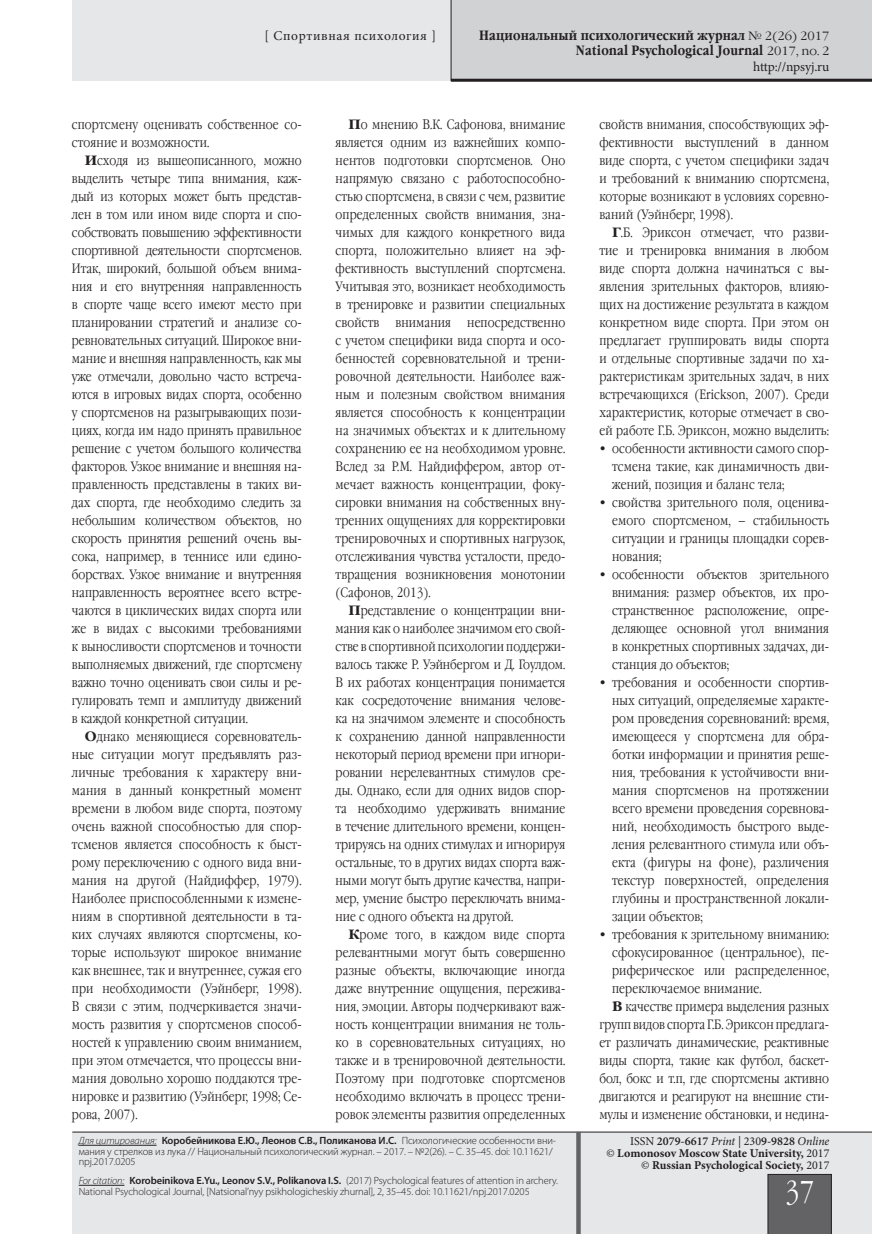
<style>
.page{position:relative;width:872px;height:1234px;background:#fff}
.page>*{position:absolute;margin:0;border:0;box-sizing:border-box;transform-origin:0 0}
.t1{font:30px "Garamond Narrow C";color:#fff}
.Main_text{font:13.5px/18px "Garamond Narrow C";letter-spacing:.01em;color:#231f20;text-align:justify}
.t2{font:700 13.5px/15px "Garamond Narrow C";letter-spacing:.01em;color:#231f20;text-align:right}
.t3{font:13.5px "Minion Pro";letter-spacing:.045em;color:#231f20}
.t4{font:13.5px "Minion Pro";letter-spacing:-.015em;color:#231f20}
.t5{font:700 12px/12px "Minion Pro";color:#231f20;text-align:right}
.t6{font:300 10.5px/10.5px "Myriad Pro";letter-spacing:-.01em;color:#231f20}
.s1{font-family:"Garamond C";font-weight:400;font-size:12px}
.s2{font-family:"Garamond C";font-weight:700}
.s3{font-style:italic}
.s4{font-weight:600}
.s5{font-weight:400}
.s6{font-weight:400;font-style:italic}
</style>
<div class="page">
<div style="left:72px;top:0;width:800px;height:81px;background:#e6e7e9"></div>
<div style="left:451px;top:0;width:421px;height:81px;background:#d1d2d4"></div>
<div style="left:72px;top:1132px;width:800px;height:101px;background:#e6e7e9"></div>
<hr style="left:72px;top:1131px;width:800px;height:1px;background:#231f20">
<div style="left:767px;top:1173px;width:64px;height:60px;background:#636366"></div>
<hr style="left:451px;top:79px;width:421px;height:3px;background:#231f20">
<div style="left:576px;top:1131px;width:5px;height:102px;background:#636366"></div>
<hr style="left:451px;top:0;width:1px;height:81px;background:#231f20">
<hr style="left:79px;top:1144px;width:78px;height:1px;background:#231f20">
<hr style="left:79px;top:1184px;width:45px;height:1px;background:#231f20">
<p class="t3" style="left:264px;top:26px;width:173px">[ Спортивная психология ]</p>
<p class="t2" style="left:479px;top:28px;width:352px">Национальный психологический журнал <span class="s1">№ 2(26) 2017<br></span>National Psychological Journal <span class="s1">2017, no. 2</span></p>
<p class="t4" style="left:753px;top:57px;width:78px">http://npsyj.ru</p>
<p class="Main_text" style="left:72px;top:115px;width:231px">спортсмену оценивать собственное со&shy;стояние и возможности.</p>
<p class="Main_text" style="left:72px;top:151px;width:231px;text-indent:13px"><span class="s2">И</span>сходя из вышеописанного, можно выделить четыре типа внимания, каж&shy;дый из которых может быть представ&shy;лен в том или ином виде спорта и спо&shy;собствовать повышению эффективности спортивной деятельности спортсменов.<br>Итак, широкий, большой объем внима&shy;ния и его внутренняя направленность в спорте чаще всего имеют место при планировании стратегий и анализе со&shy;ревновательных ситуаций. Широкое вни&shy;мание и внешняя направленность, как мы уже отмечали, довольно часто встреча&shy;ются в игровых видах спорта, особенно у спортсменов на разыгрывающих пози&shy;циях, когда им надо принять правильное решение с учетом большого количества факторов. Узкое внимание и внешняя на&shy;правленность представлены в таких ви&shy;дах спорта, где необходимо следить за небольшим количеством объектов, но скорость принятия решений очень вы&shy;сока, например, в теннисе или едино&shy;борствах. Узкое внимание и внутренняя направленность вероятнее всего встре&shy;чаются в циклических видах спорта или же в видах с высокими требованиями к выносливости спортсменов и точности выполняемых движений, где спортсмену важно точно оценивать свои силы и ре&shy;гулировать темп и амплитуду движений в каждой конкретной ситуации.</p>
<p class="Main_text" style="left:72px;top:727px;width:231px;text-indent:13px"><span class="s2">О</span>днако меняющиеся соревнователь&shy;ные ситуации могут предъявлять раз&shy;личные требования к характеру вни&shy;мания в данный конкретный момент времени в любом виде спорта, поэтому очень важной способностью для спор&shy;тсменов является способность к быст&shy;рому переключению с одного вида вни&shy;мания на другой (Найдиффер, 1979).<br>Наиболее приспособленными к измене&shy;ниям в спортивной деятельности в та&shy;ких случаях являются спортсмены, ко&shy;торые используют широкое внимание как внешнее, так и внутреннее, сужая его при необходимости (Уэйнберг, 1998).<br>В связи с этим, подчеркивается значи&shy;мость развития у спортсменов способ&shy;ностей к управлению своим вниманием, при этом отмечается, что процессы вни&shy;мания довольно хорошо поддаются тре&shy;нировке и развитию (Уэйнберг, 1998; Се&shy;рова, 2007).</p>
<p class="Main_text" style="left:336px;top:115px;width:231px;text-indent:13px"><span class="s2">П</span>о мнению В.К. Сафонова, внимание является одним из важнейших компо&shy;нентов подготовки спортсменов. Оно напрямую связано с работоспособно&shy;стью спортсмена, в связи с чем, развитие определенных свойств внимания, зна&shy;чимых для каждого конкретного вида спорта, положительно влияет на эф&shy;фективность выступлений спортсмена.<br>Учитывая это, возникает необходимость в тренировке и развитии специальных свойств внимания непосредственно с учетом специфики вида спорта и осо&shy;бенностей соревновательной и трени&shy;ровочной деятельности. Наиболее важ&shy;ным и полезным свойством внимания является способность к концентрации на значимых объектах и к длительному сохранению ее на необходимом уровне.<br>Вслед за Р.М. Найдиффером, автор от&shy;мечает важность концентрации, фоку&shy;сировки внимания на собственных вну&shy;тренних ощущениях для корректировки тренировочных и спортивных нагрузок, отслеживания чувства усталости, предо&shy;твращения возникновения монотонии (Сафонов, 2013).</p>
<p class="Main_text" style="left:336px;top:601px;width:231px;text-indent:13px"><span class="s2">П</span>редставление о концентрации вни&shy;мания как о наиболее значимом его свой&shy;стве в спортивной психологии поддержи&shy;валось также Р. Уэйнбергом и Д. Гоулдом.<br>В их работах концентрация понимается как сосредоточение внимания челове&shy;ка на значимом элементе и способность к сохранению данной направленности некоторый период времени при игнори&shy;ровании нерелевантных стимулов сре&shy;ды. Однако, если для одних видов спор&shy;та необходимо удерживать внимание в течение длительного времени, концен&shy;трируясь на одних стимулах и игнорируя остальные, то в других видах спорта важ&shy;ными могут быть другие качества, напри&shy;мер, умение быстро переключать внима&shy;ние с одного объекта на другой.</p>
<p class="Main_text" style="left:336px;top:925px;width:231px;text-indent:13px"><span class="s2">К</span>роме того, в каждом виде спорта релевантными могут быть совершенно разные объекты, включающие иногда даже внутренние ощущения, пережива&shy;ния, эмоции. Авторы подчеркивают важ&shy;ность концентрации внимания не толь&shy;ко в соревновательных ситуациях, но также и в тренировочной деятельности.<br>Поэтому при подготовке спортсменов необходимо включать в процесс трени&shy;ровок элементы развития определенных</p>
<p class="t6" style="left:79px;top:1134px;width:479px"><span class="s3">Для цитирования:</span> <span class="s4">Коробейникова Е.Ю., Леонов С.В., Поликанова И.С.</span> Психологические особенности вни&shy;мания у стрелков из лука // Национальный психологический журнал. – 2017. – №2(26). – С. 35–45. doi: 10.11621/ npj.2017.0205</p>
<p class="t6" style="left:79px;top:1174px;width:481px"><span class="s3">For citation:</span> <span class="s4">Korobeinikova E.Yu., Leonov S.V., Polikanova I.S.</span> (2017) Psychological features of attention in archery.<br>National Psychological Journal, [Natsional’nyy psikhologicheskiy zhurnal], 2, 35–45. doi: 10.11621/npj.2017.0205</p>
<p class="Main_text" style="left:599px;top:115px;width:231px">свойств внимания, способствующих эф&shy;фективности выступлений в данном виде спорта, с учетом специфики задач и требований к вниманию спортсмена, которые возникают в условиях соревно&shy;ваний (Уэйнберг, 1998).</p>
<p class="Main_text" style="left:599px;top:223px;width:231px;text-indent:13px"><span class="s2">Г</span>.Б. Эриксон отмечает, что разви&shy;тие и тренировка внимания в любом виде спорта должна начинаться с вы&shy;явления зрительных факторов, влияю&shy;щих на достижение результата в каждом конкретном виде спорта. При этом он предлагает группировать виды спорта и отдельные спортивные задачи по ха&shy;рактеристикам зрительных задач, в них встречающихся (Erickson, 2007). Среди характеристик, которые отмечает в сво&shy;ей работе Г.Б. Эриксон, можно выделить:</p>
<p class="Main_text" style="left:612px;top:439px;width:218px;text-indent:-13px">• особенности активности самого спор&shy;тсмена такие, как динамичность дви&shy;жений, позиция и баланс тела;</p>
<p class="Main_text" style="left:612px;top:493px;width:218px;text-indent:-13px">• свойства зрительного поля, оценива&shy;емого спортсменом, – стабильность ситуации и границы площадки сорев&shy;нования;</p>
<p class="Main_text" style="left:612px;top:565px;width:218px;text-indent:-13px">• особенности объектов зрительного внимания: размер объектов, их про&shy;странственное расположение, опре&shy;деляющее основной угол внимания в конкретных спортивных задачах, ди&shy;станция до объектов;</p>
<p class="Main_text" style="left:612px;top:673px;width:218px;text-indent:-13px">• требования и особенности спортив&shy;ных ситуаций, определяемые характе&shy;ром проведения соревнований: время, имеющееся у спортсмена для обра&shy;ботки информации и принятия реше&shy;ния, требования к устойчивости вни&shy;мания спортсменов на протяжении всего времени проведения соревнова&shy;ний, необходимость быстрого выде&shy;ления релевантного стимула или объ&shy;екта (фигуры на фоне), различения текстур поверхностей, определения глубины и пространственной локали&shy;зации объектов;</p>
<p class="Main_text" style="left:612px;top:925px;width:218px;text-indent:-13px">• требования к зрительному вниманию: сфокусированное (центральное), пе&shy;риферическое или распределенное, переключаемое внимание.</p>
<p class="Main_text" style="left:599px;top:997px;width:231px;text-indent:13px"><span class="s2">В</span> качестве примера выделения разных групп видов спорта Г.Б. Эриксон предлага&shy;ет различать динамические, реактивные виды спорта, такие как футбол, баскет&shy;бол, бокс и т.п, где спортсмены активно двигаются и реагируют на внешние сти&shy;мулы и изменение обстановки, и недина-</p>
<p class="t5" style="left:606px;top:1134px;width:225px"><span class="s5">ISSN</span> <span class="s4">2079-6617</span> <span class="s6">Print</span> <span class="s5">| 230</span><span class="s4">9-9828</span> <span class="s6">Online<br>©</span> Lomonosov Moscow State University, <span class="s5">2017 ©</span> Russian Psychological Society, <span class="s5">2017</span></p>
<h1 class="t1" style="left:785px;top:1175px;width:31px">37</h1>
</div>
